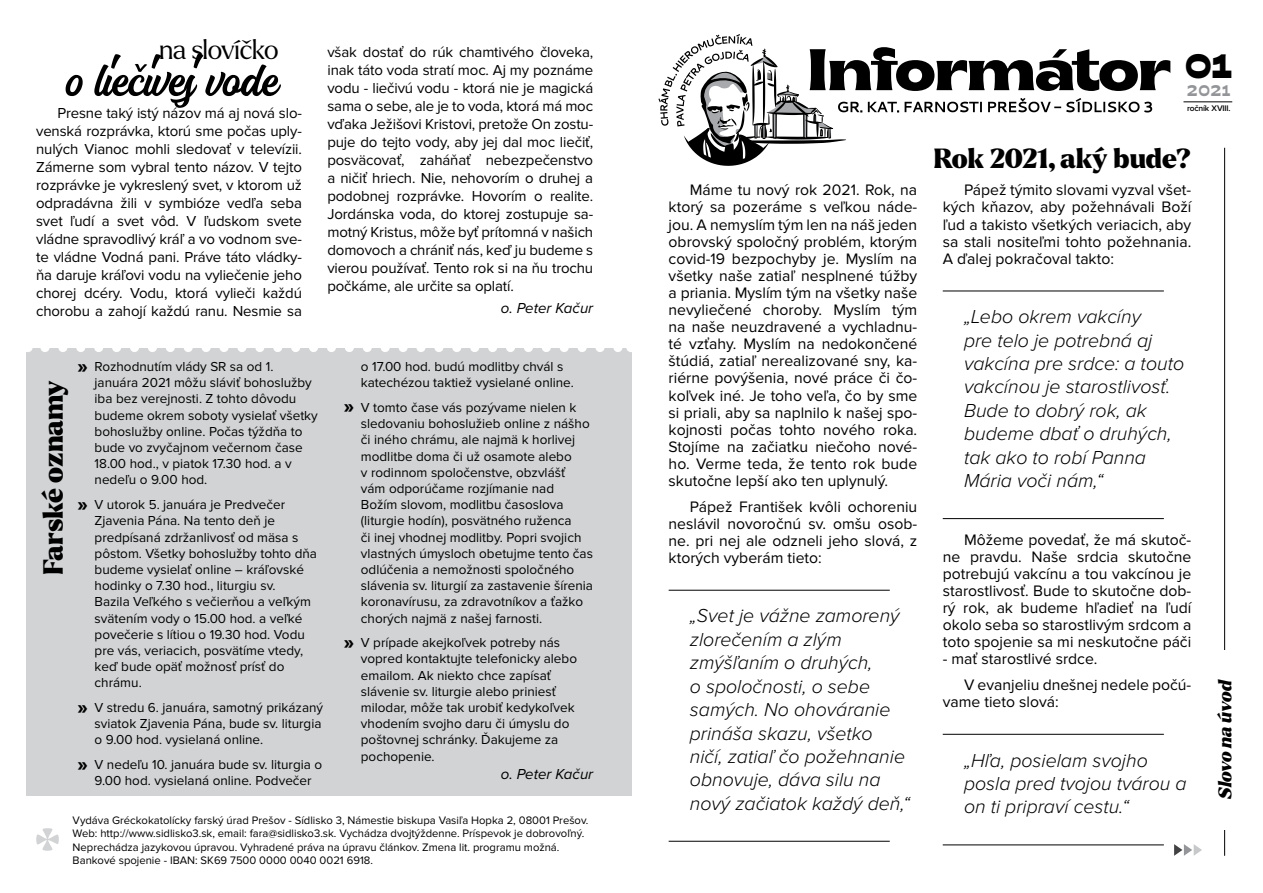
<style>
.page{position:relative;width:1263px;height:893px;background:#fff}
.page>*{position:absolute;margin:0;border:0;box-sizing:border-box;transform-origin:0 0}
.t1{font:54px "Magehand";letter-spacing:-.02em;color:#000}
.t2{font:700 33.75px "Brice";color:#000}
.t3{font:900 27px "Larken";color:#000}
.t4{font:300 27px "Larken";letter-spacing:-.025em;color:#000}
.t5{font:italic 300 19.5px/23.4px "Proxima Nova";color:#000}
.t6{font:italic 900 18px "Larken";color:#000}
.t7{font:15.75px/17.1px "Proxima Nova";color:#000;text-align:justify}
.t8{font:600 15.3px "Brice";color:#939598}
.t9{font:15px/18px "Proxima Nova";letter-spacing:-.01em;color:#000;text-align:justify}
.t10{font:italic 15px "Proxima Nova";color:#000}
.t11{font:13.5px/16.2px "Proxima Nova";color:#000}
.t12{font:11.25px/13.5px "Proxima Nova";color:#000}
.t13{font:600 8.4px "Proxima Nova";letter-spacing:-.02em;color:#000}
.s1{font-family:"Brice";font-weight:900;font-stretch:semi-condensed;font-size:21px}
</style>
<div class="page">
<div style="left:26px;top:348px;width:605px;height:447px;background:#d1d3d4"></div>
<svg style="left:45px;top:348px;width:577px;height:4px"></svg>
<hr style="left:1183px;top:102px;width:49px;height:1px;background:#000">
<svg style="left:658px;top:34px;width:512px;height:132px"></svg>
<hr style="left:669px;top:590px;width:221px;height:1px;background:#000">
<hr style="left:669px;top:841px;width:221px;height:1px;background:#000">
<hr style="left:943px;top:291px;width:221px;height:1px;background:#000">
<hr style="left:943px;top:518px;width:221px;height:1px;background:#000">
<hr style="left:943px;top:734px;width:221px;height:1px;background:#000">
<hr style="left:943px;top:844px;width:221px;height:1px;background:#000">
<hr style="left:1224px;top:148px;width:1px;height:708px;background:#000">
<div style="left:1210px;top:651px;width:28px;height:179px;background:#fff"></div>
<svg style="left:36px;top:828px;width:23px;height:23px"></svg>
<svg style="left:1174px;top:844px;width:28px;height:12px"></svg>
<h3 class="t4" style="left:159px;top:32px;width:121px">na slovíčko</h3>
<h1 class="t1" style="left:65px;top:46px;width:215px">o liečivej vode</h1>
<p class="t9" style="left:36px;top:104px;width:267px;text-indent:21px">Presne taký istý názov má aj nová slo&shy;venská rozprávka, ktorú sme počas uply&shy;nulých Vianoc mohli sledovať v televízii.<br>Zámerne som vybral tento názov. V tejto rozprávke je vykreslený svet, v ktorom už odpradávna žili v symbióze vedľa seba svet ľudí a svet vôd. V ľudskom svete vládne spravodlivý kráľ a vo vodnom sve&shy;te vládne Vodná pani. Práve táto vládky&shy;ňa daruje kráľovi vodu na vyliečenie jeho chorej dcéry. Vodu, ktorá vylieči každú chorobu a zahojí každú ranu. Nesmie sa</p>
<p class="t9" style="left:327px;top:43px;width:267px">však dostať do rúk chamtivého človeka, inak táto voda stratí moc. Aj my poznáme vodu - liečivú vodu - ktorá nie je magická sama o sebe, ale je to voda, ktorá má moc vďaka Ježišovi Kristovi, pretože On zostu&shy;puje do tejto vody, aby jej dal moc liečiť, posväcovať, zaháňať nebezpečenstvo a ničiť hriech. Nie, nehovorím o druhej a podobnej rozprávke. Hovorím o realite.<br>Jordánska voda, do ktorej zostupuje sa&shy;motný Kristus, môže byť prítomná v našich domovoch a chrániť nás, keď ju budeme s vierou používať. Tento rok si na ňu trochu počkáme, ale určite sa oplatí.</p>
<p class="t10" style="left:501px;top:300px;width:94px">o. Peter Kačur</p>
<p class="t11" style="left:361px;top:359px;width:214px">o 17.00 hod. budú modlitby chvál s katechézou taktiež vysielané online.</p>
<p class="t11" style="left:361px;top:400px;width:234px;text-indent:-17px"><span class="s1">»</span> V tomto čase vás pozývame nielen k sledovaniu bohoslužieb online z nášho či iného chrámu, ale najmä k horlivej modlitbe doma či už osamote alebo<br>v rodinnom spoločenstve, obzvlášť vám odporúčame rozjímanie nad Božím slovom, modlitbu časoslova (liturgie hodín), posvätného ruženca<br>či inej vhodnej modlitby. Popri svojich vlastných úmysloch obetujme tento čas odlúčenia a nemožnosti spoločného slávenia sv. liturgií za zastavenie šírenia koronavírusu, za zdravotníkov a ťažko chorých najmä z našej farnosti.</p>
<p class="t11" style="left:361px;top:635px;width:218px;text-indent:-17px"><span class="s1">»</span> V prípade akejkoľvek potreby nás vopred kontaktujte telefonicky alebo emailom. Ak niekto chce zapísať slávenie sv. liturgie alebo priniesť milodar, môže tak urobiť kedykoľvek vhodením svojho daru či úmyslu do poštovnej schránky. Ďakujeme za pochopenie.</p>
<p class="t10" style="left:501px;top:765px;width:94px">o. Peter Kačur</p>
<p class="t12" style="left:73px;top:813px;width:517px">Vydáva Gréckokatolícky farský úrad Prešov - Sídlisko 3, Námestie biskupa Vasiľa Hopka 2, 08001 Prešov.<br>Web: http://www.sidlisko3.sk, email: fara@sidlisko3.sk. Vychádza dvojtýždenne. Príspevok je dobrovoľný.<br>Neprechádza jazykovou úpravou. Vyhradené práva na úpravu článkov. Zmena lit. programu možná.<br>Bankové spojenie - IBAN: SK69 7500 0000 0040 0021 6918.</p>
<p class="t11" style="left:95px;top:359px;width:225px;text-indent:-17px"><span class="s1">»</span> Rozhodnutím vlády SR sa od 1. januára 2021 môžu sláviť bohoslužby iba bez verejnosti. Z tohto dôvodu budeme okrem soboty vysielať všetky bohoslužby online. Počas týždňa to bude vo zvyčajnom večernom čase<br>18.00 hod., v piatok 17.30 hod. a v nedeľu o 9.00 hod.</p>
<p class="t11" style="left:95px;top:497px;width:224px;text-indent:-17px"><span class="s1">»</span> V utorok 5. januára je Predvečer<br>Zjavenia Pána. Na tento deň je predpísaná zdržanlivosť od mäsa s pôstom. Všetky bohoslužby tohto dňa budeme vysielať online – kráľovské hodinky o 7.30 hod., liturgiu sv.<br>Bazila Veľkého s večierňou a veľkým svätením vody o 15.00 hod. a veľké povečerie s lítiou o 19.30 hod. Vodu pre vás, veriacich, posvätíme vtedy, keď bude opäť možnosť prísť do chrámu.</p>
<p class="t11" style="left:95px;top:700px;width:230px;text-indent:-17px"><span class="s1">»</span> V stredu 6. januára, samotný prikázaný sviatok Zjavenia Pána, bude sv. liturgia o 9.00 hod. vysielaná online.</p>
<p class="t11" style="left:78px;top:757px;width:246px;text-align:center"><span class="s1">»</span> V nedeľu 10. januára bude sv. liturgia o<br>9.00 hod. vysielaná online. Podvečer</p>
<h3 class="t3" style="left:36px;top:575px;width:196px;rotate:-90deg">Farské oznamy</h3>
<p class="t7" style="left:669px;top:182px;width:250px;text-indent:21px">Máme tu nový rok 2021. Rok, na ktorý sa pozeráme s veľkou náde&shy;jou. A nemyslím tým len na náš jeden obrovský spoločný problém, ktorým covid-19 bezpochyby je. Myslím na všetky naše zatiaľ nesplnené túžby a priania. Myslím tým na všetky naše nevyliečené choroby. Myslím tým na naše neuzdravené a vychladnu&shy;té vzťahy. Myslím na nedokončené štúdiá, zatiaľ nerealizované sny, ka&shy;riérne povýšenia, nové práce či čo&shy;koľvek iné. Je toho veľa, čo by sme si priali, aby sa naplnilo k našej spo&shy;kojnosti počas tohto nového roka.<br>Stojíme na začiatku niečoho nové&shy;ho. Verme teda, že tento rok bude skutočne lepší ako ten uplynulý.</p>
<p class="t7" style="left:669px;top:498px;width:250px;text-indent:21px">Pápež František kvôli ochoreniu neslávil novoročnú sv. omšu osob&shy;ne. pri nej ale odzneli jeho slová, z ktorých vyberám tieto:</p>
<h3 class="t5" style="left:690px;top:605px;width:222px">„Svet je vážne zamorený zlorečením a zlým zmýšľaním o druhých,<br>o spoločnosti, o sebe samých. No ohováranie prináša skazu, všetko ničí, zatiaľ čo požehnanie obnovuje, dáva silu na nový začiatok každý deň,“</h3>
<h2 class="t2" style="left:1185px;top:42px;width:49px">01</h2>
<p class="t8" style="left:1187px;top:80px;width:45px">2021</p>
<p class="t13" style="left:1187px;top:104px;width:45px">ročník XVIII.</p>
<h3 class="t3" style="left:933px;top:140px;width:259px">Rok 2021, aký bude?</h3>
<p class="t7" style="left:943px;top:182px;width:250px;text-indent:21px">Pápež týmito slovami vyzval všet&shy;kých kňazov, aby požehnávali Boží ľud a takisto všetkých veriacich, aby sa stali nositeľmi tohto požehnania.<br>A ďalej pokračoval takto:</p>
<h3 class="t5" style="left:964px;top:305px;width:222px">„Lebo okrem vakcíny<br>pre telo je potrebná aj vakcína pre srdce: a touto vakcínou je starostlivosť.<br>Bude to dobrý rok, ak budeme dbať o druhých, tak ako to robí Panna<br>Mária voči nám,“</h3>
<p class="t7" style="left:943px;top:531px;width:250px;text-indent:21px">Môžeme povedať, že má skutoč&shy;ne pravdu. Naše srdcia skutočne potrebujú vakcínu a tou vakcínou je starostlivosť. Bude to skutočne dob&shy;rý rok, ak budeme hľadieť na ľudí okolo seba so starostlivým srdcom a toto spojenie sa mi neskutočne páči</p>
<p class="t7" style="left:964px;top:646px;width:229px;line-height:25.7px;text-indent:-21px">- mať starostlivé srdce.<br>V evanjeliu dnešnej nedele počú-</p>
<p class="t7" style="left:943px;top:693px;width:117px">vame tieto slová:</p>
<h3 class="t5" style="left:964px;top:749px;width:224px">„Hľa, posielam svojho posla pred tvojou tvárou a on ti pripraví cestu.“</h3>
<h3 class="t6" style="left:1213px;top:800px;width:125px;rotate:-90deg">Slovo na úvod</h3>
</div>
